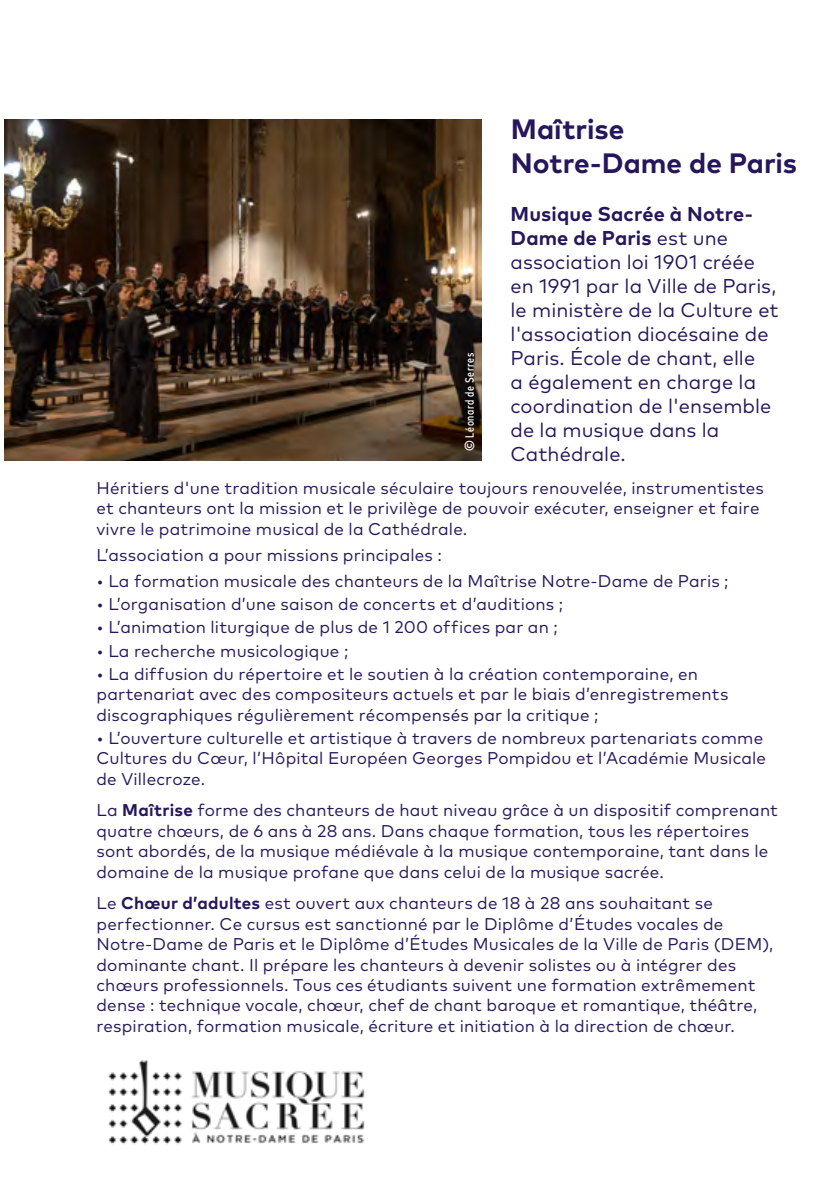
<style>
.page{position:relative;width:840px;height:1191px;background:#fff}
.page>*{position:absolute;margin:0;border:0;box-sizing:border-box;transform-origin:0 0}
.t1{font:700 28px/33.6px "Mark Pro";color:#27175a}
.t2{font:20px/24px "Mark Pro";letter-spacing:.005em;color:#27175a}
.t3{font:17px/20.4px "Mark Pro";letter-spacing:.01em;color:#27175a}
.t4{font:500 condensed 12px "Mark Pro";letter-spacing:.055em;color:#fff}
.s1{font-weight:700}
</style>
<div class="page">
<img style="left:4px;top:120px;width:476px;height:340px">
<img style="left:108px;top:1060px;width:257px;height:85px">
<p class="t4" style="left:460px;top:451px;width:100px;rotate:-90deg">© Léonard de Serres</p>
<h1 class="t1" style="left:510px;top:110px;width:288px">Maîtrise<br>Notre-Dame de Paris</h1>
<p class="t2" style="left:510px;top:201px;width:269px"><span class="s1">Musique Sacrée à Notre-<br>Dame de Paris</span> est une association loi 1901 créée en 1991 par la Ville de Paris, le ministère de la Culture et l'association diocésaine de<br>Paris. École de chant, elle<br>a également en charge la coordination de l'ensemble de la musique dans la<br>Cathédrale.</p>
<p class="t3" style="left:96px;top:476px;width:668px">Héritiers d'une tradition musicale séculaire toujours renouvelée, instrumentistes et chanteurs ont la mission et le privilège de pouvoir exécuter, enseigner et faire vivre le patrimoine musical de la Cathédrale.</p>
<p class="t3" style="left:96px;top:543px;width:347px">L’association a pour missions principales :</p>
<p class="t3" style="left:96px;top:569px;width:633px">• La formation musicale des chanteurs de la Maîtrise Notre-Dame de Paris ;</p>
<p class="t3" style="left:96px;top:592px;width:467px">• L’organisation d’une saison de concerts et d’auditions ;</p>
<p class="t3" style="left:96px;top:615px;width:462px">• L’animation liturgique de plus de 1 200 offices par an ;</p>
<p class="t3" style="left:96px;top:639px;width:253px">• La recherche musicologique ;</p>
<p class="t3" style="left:96px;top:662px;width:633px">• La diffusion du répertoire et le soutien à la création contemporaine, en partenariat avec des compositeurs actuels et par le biais d’enregistrements discographiques régulièrement récompensés par la critique ;</p>
<p class="t3" style="left:96px;top:726px;width:670px">• L’ouverture culturelle et artistique à travers de nombreux partenariats comme<br>Cultures du Cœur, l’Hôpital Européen Georges Pompidou et l’Académie Musicale de Villecroze.</p>
<p class="t3" style="left:96px;top:799px;width:682px">La <span class="s1">Maîtrise</span> forme des chanteurs de haut niveau grâce à un dispositif comprenant quatre chœurs, de 6 ans à 28 ans. Dans chaque formation, tous les répertoires sont abordés, de la musique médiévale à la musique contemporaine, tant dans le domaine de la musique profane que dans celui de la musique sacrée.</p>
<p class="t3" style="left:96px;top:891px;width:678px">Le <span class="s1">Chœur d’adultes</span> est ouvert aux chanteurs de 18 à 28 ans souhaitant se perfectionner. Ce cursus est sanctionné par le Diplôme d’Études vocales de Notre-Dame de Paris et le Diplôme d’Études Musicales de la Ville de Paris (DEM), dominante chant. Il prépare les chanteurs à devenir solistes ou à intégrer des chœurs professionnels. Tous ces étudiants suivent une formation extrêmement dense : technique vocale, chœur, chef de chant baroque et romantique, théâtre, respiration, formation musicale, écriture et initiation à la direction de chœur.</p>
</div>
